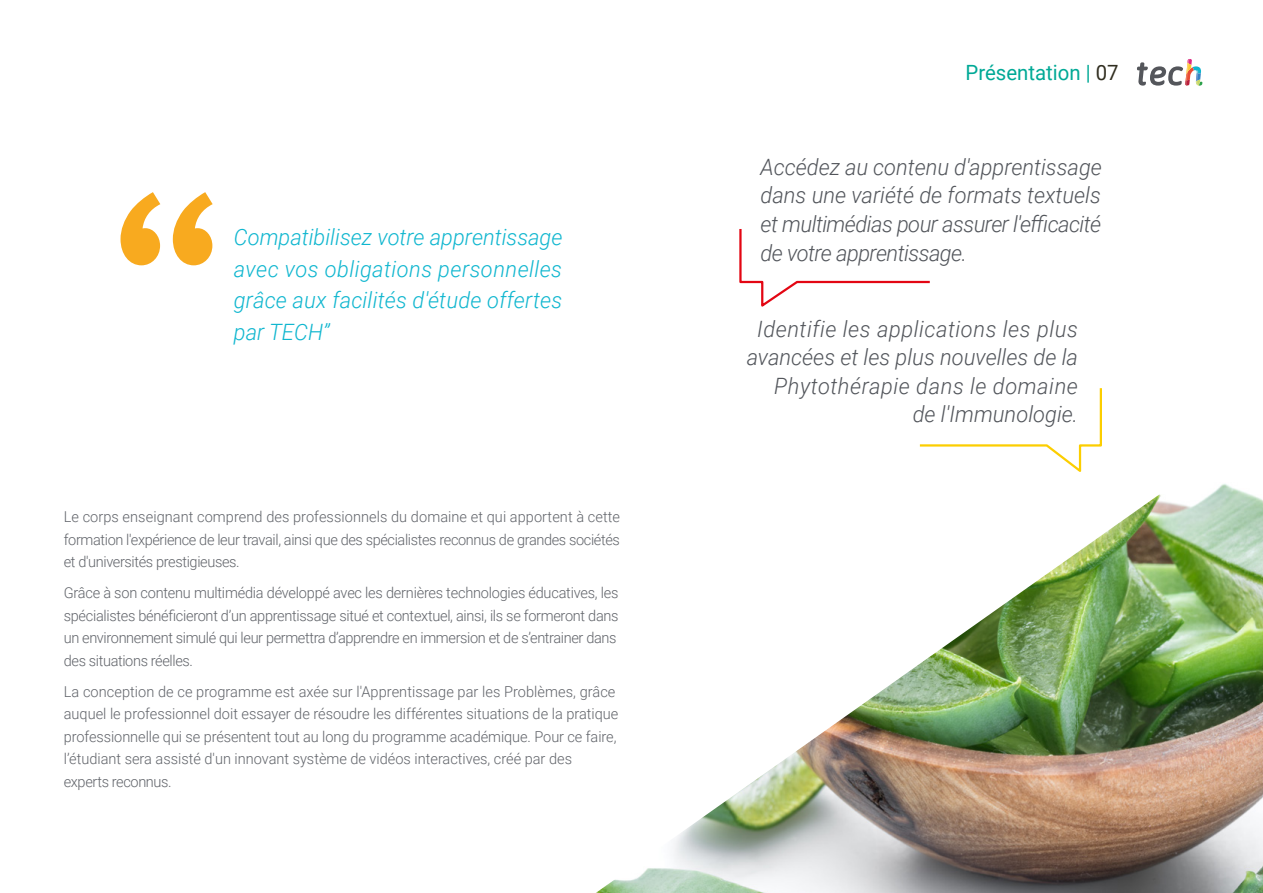
<style>
.page{position:relative;width:1263px;height:893px;background:#fff}
.page>*{position:absolute;margin:0;border:0;box-sizing:border-box;transform-origin:0 0}
.t1{font:italic 300 22.5px/28.5px "Roboto";color:#52555b;text-align:justify}
.t2{font:italic 300 22.5px/31.5px "Roboto";letter-spacing:.01em;color:#0fb6cf;text-align:justify}
.t3{font:italic 300 22.5px/28.5px "Roboto";letter-spacing:.025em;color:#52555b;text-align:right}
.t4{font:21px "Roboto";color:#00a996}
.t5{font:300 15px/22.5px "Roboto";letter-spacing:-.015em;color:#61646a}
.s1{color:#312e20}
</style>
<div class="page">
<svg style="left:121px;top:192px;width:92px;height:73px"></svg>
<svg style="left:1099px;top:388px;width:3px;height:33px"></svg>
<img style="left:596px;top:421px;width:667px;height:472px">
<svg style="left:739px;top:229px;width:191px;height:78px"></svg>
<svg style="left:1137px;top:59px;width:65px;height:27px"></svg>
<h1 class="t2" style="left:234px;top:221px;width:330px">Compatibilisez votre apprentissage avec vos obligations personnelles grâce aux facilités d'étude offertes par TECH’’</h1>
<p class="t5" style="left:64px;top:505px;width:558px;text-align:justify">Le corps enseignant comprend des professionnels du domaine et qui apportent à cette formation l'expérience de leur travail, ainsi que des spécialistes reconnus de grandes sociétés et d'universités prestigieuses.</p>
<p class="t5" style="left:64px;top:581px;width:556px">Grâce à son contenu multimédia développé avec les dernières technologies éducatives, les spécialistes bénéficieront d’un apprentissage situé et contextuel, ainsi, ils se formeront dans un environnement simulé qui leur permettra d’apprendre en immersion et de s’entrainer dans des situations réelles.</p>
<p class="t5" style="left:64px;top:679px;width:556px">La conception de ce programme est axée sur l'Apprentissage par les Problèmes, grâce auquel le professionnel doit essayer de résoudre les différentes situations de la pratique professionnelle qui se présentent tout au long du programme académique. Pour ce faire, l’étudiant sera assisté d'un innovant système de vidéos interactives, créé par des experts reconnus.</p>
<h2 class="t4" style="left:965px;top:57px;width:155px">Présentation | <span class="s1">07</span></h2>
<h1 class="t1" style="left:761px;top:152px;width:343px">Accédez au contenu d'apprentissage dans une variété de formats textuels et multimédias pour assurer l'efficacité de votre apprentissage.</h1>
<h1 class="t3" style="left:747px;top:314px;width:333px">Identifie les applications les plus avancées et les plus nouvelles de la<br>Phytothérapie dans le domaine de l'Immunologie.</h1>
</div>
